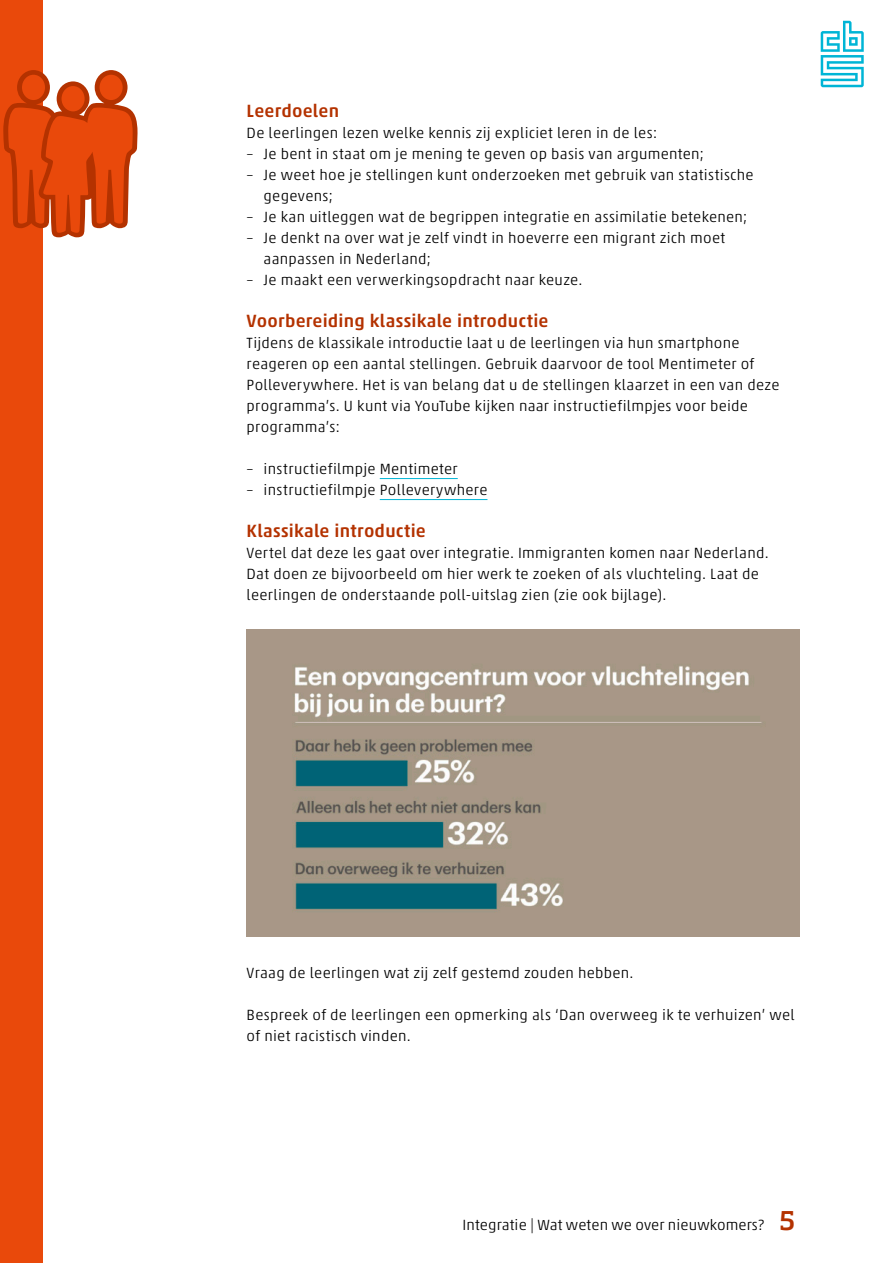
<style>
.page{position:relative;width:893px;height:1263px;background:#fff}
.page>*{position:absolute;margin:0;border:0;box-sizing:border-box;transform-origin:0 0}
.t1{font:192.15px "CBS Bevolking";color:#b43200}
.Sub_kopje_inspr{font:500 18px "Akko Pro";letter-spacing:.01em;color:#b43200}
.t2{font:300 15px/21px "Akko Pro";letter-spacing:.015em;color:#000}
.s1{color:#e9490b}
.s2{font-family:"Soho Pro";font-weight:500;font-size:25.5px;color:#b43200}
</style>
<div class="page">
<div style="left:0;top:0;width:43px;height:1263px;background:#e9490b"></div>
<svg style="left:821px;top:21px;width:43px;height:66px"></svg>
<hr style="left:380px;top:478px;width:78px;height:1px;background:#00b5d6">
<hr style="left:380px;top:499px;width:107px;height:1px;background:#00b5d6">
<img style="left:247px;top:630px;width:552px;height:306px">
<h1 class="t1" style="left:-21px;top:64px;width:187px">F<span class="s1">f</span></h1>
<p class="Sub_kopje_inspr" style="left:247px;top:100px;width:94px">Leerdoelen</p>
<p class="t2" style="left:247px;top:122px;width:412px">De leerlingen lezen welke kennis zij expliciet leren in de les:</p>
<p class="t2" style="left:247px;top:143px;width:459px">– Je bent in staat om je mening te geven op basis van argumenten;</p>
<p class="t2" style="left:264px;top:164px;width:492px;text-indent:-17px">– Je weet hoe je stellingen kunt onderzoeken met gebruik van statistische gegevens;</p>
<p class="t2" style="left:247px;top:206px;width:502px">– Je kan uitleggen wat de begrippen integratie en assimilatie betekenen;</p>
<p class="t2" style="left:264px;top:227px;width:463px;text-indent:-17px">– Je denkt na over wat je zelf vindt in hoeverre een migrant zich moet aanpassen in Nederland;</p>
<p class="t2" style="left:247px;top:269px;width:337px">– Je maakt een verwerkingsopdracht naar keuze.</p>
<p class="Sub_kopje_inspr" style="left:247px;top:310px;width:303px">Voorbereiding klassikale introductie</p>
<p class="t2" style="left:247px;top:332px;width:534px">Tijdens de klassikale introductie laat u de leerlingen via hun smartphone reageren op een aantal stellingen. Gebruik daarvoor de tool Mentimeter of Polleverywhere. Het is van belang dat u de stellingen klaarzet in een van deze programma’s. U kunt via YouTube kijken naar instructiefilmpjes voor beide programma’s:</p>
<p class="t2" style="left:247px;top:458px;width:213px">– instructiefilmpje Mentimeter</p>
<p class="t2" style="left:247px;top:479px;width:242px">– instructiefilmpje Polleverywhere</p>
<p class="Sub_kopje_inspr" style="left:247px;top:520px;width:181px">Klassikale introductie</p>
<p class="t2" style="left:247px;top:542px;width:524px">Vertel dat deze les gaat over integratie. Immigranten komen naar Nederland.<br>Dat doen ze bijvoorbeeld om hier werk te zoeken of als vluchteling. Laat de leerlingen de onderstaande poll-uitslag zien (zie ook bijlage).</p>
<p class="t2" style="left:247px;top:962px;width:388px">Vraag de leerlingen wat zij zelf gestemd zouden hebben.</p>
<p class="t2" style="left:247px;top:1004px;width:550px">Bespreek of de leerlingen een opmerking als ‘Dan overweeg ik te verhuizen’ wel of niet racistisch vinden.</p>
<p class="t2" style="left:462px;top:1214px;width:334px">Integratie | Wat weten we over nieuwkomers? <span class="s2">5</span></p>
</div>
